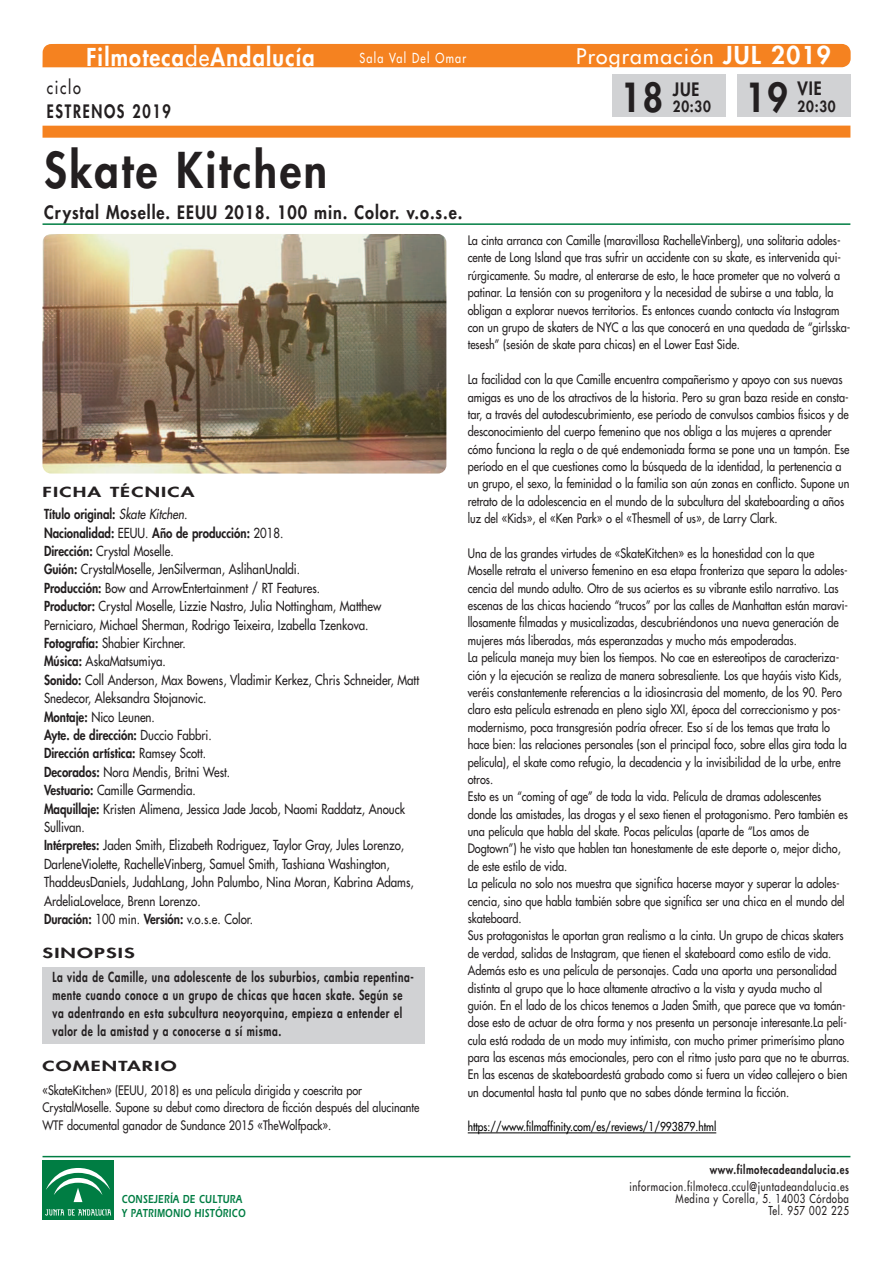
<style>
.page{position:relative;width:893px;height:1263px;background:#fff}
.page>*{position:absolute;margin:0;border:0;box-sizing:border-box;transform-origin:0 0}
.t1{font:800 48px "Futura LT";letter-spacing:.06em;color:#231f20;scale:.9 1}
.t2{font:800 39px "Futura LT";color:#231f20;scale:.9 1}
.t3{font:800 24px "Futura LT";letter-spacing:.06em;color:#fff;scale:.9 1}
.t4{font:21px "Futura LT";letter-spacing:.06em;color:#fff}
.t5{font:800 18px "Futura LT";letter-spacing:.06em;color:#231f20;scale:.9 1}
.t6{font:800 18px "Futura LT";letter-spacing:.115em;color:#231f20;scale:.8 1}
.t7{font:18px "Futura LT";letter-spacing:.115em;color:#231f20;scale:.8 1}
.t8{font:800 15px "Futura LT";letter-spacing:.06em;color:#231f20;scale:.9 1}
.t9{font:13.5px/18.5px "Futura LT";color:#231f20;scale:.85 1}
.t10{font:800 13.5px/18px "Futura LT";letter-spacing:.06em;color:#231f20;text-align:justify;scale:.75 1}
.t11{font:800 13.5px/24px "Futura LT";letter-spacing:.06em;color:#231f20;scale:1.5 1}
.t12{font:13.5px "Futura LT";letter-spacing:.115em;color:#fff;scale:.8 1}
.t13{font:12.75px/17.4px "Futura LT";color:#231f20;scale:.85 1}
.t14{font:12px/12px "Futura LT";letter-spacing:.06em;color:#231f20;text-align:right;scale:.8 1}
.t15{font:12px "Futura LT";color:#000;scale:.85 1}
.t16{font:12px/14.4px "Erie Black Plain";letter-spacing:.03em;color:#007d43;scale:.75 1}
.t17{font:800 12px "Futura LT";letter-spacing:.06em;color:#231f20;scale:.8 1}
.s1{font-weight:400}
.s2{font-weight:800;font-size:24px}
.s3{font-weight:800}
.s4{font-style:italic}
</style>
<div class="page">
<img style="left:42px;top:234px;width:404px;height:239px;border-radius:9px">
<div style="left:43px;top:44px;width:808px;height:23px;background:#f58220"></div>
<div style="left:43px;top:126px;width:807px;height:12px;background:#f58220"></div>
<div style="left:43px;top:967px;width:382px;height:76px;background:#d1d2d4"></div>
<hr style="left:43px;top:223px;width:807px;height:2px;background:#007d43">
<hr style="left:468px;top:1132px;width:248px;height:1px;background:#000">
<hr style="left:43px;top:1156px;width:807px;height:1px;background:#007d43">
<div style="left:43px;top:1160px;width:71px;height:60px;background:#007d43"></div>
<svg style="left:45px;top:1209px;width:66px;height:6px"></svg>
<svg style="left:46px;top:1168px;width:64px;height:35px"></svg>
<div style="left:612px;top:74px;width:114px;height:43px;background:#d1d2d4"></div>
<div style="left:737px;top:74px;width:113px;height:43px;background:#d1d2d4"></div>
<h3 class="t3" style="left:86px;top:42px;width:255px">Filmoteca<span class="s1">de</span>Andalucía</h3>
<h3 class="t4" style="left:576px;top:43px;width:256px">Programación <span class="s2">JUL 2019</span></h3>
<p class="t12" style="left:359px;top:49px;width:135px">Sala Val Del Omar</p>
<h3 class="t7" style="left:47px;top:76px;width:44px">ciclo</h3>
<h3 class="t6" style="left:47px;top:100px;width:156px">ESTRENOS 2019</h3>
<h1 class="t1" style="left:44px;top:138px;width:316px">Skate Kitchen</h1>
<h3 class="t5" style="left:44px;top:201px;width:466px">Crystal Moselle. EEUU 2018. 100 min. Color. v.o.s.e.</h3>
<h2 class="t2" style="left:620px;top:72px;width:49px">18</h2>
<h3 class="t5" style="left:673px;top:77px;width:31px">JUE</h3>
<p class="t8" style="left:673px;top:96px;width:44px">20:30</p>
<h2 class="t2" style="left:745px;top:71px;width:49px">19</h2>
<h3 class="t5" style="left:797px;top:77px;width:28px">VIE</h3>
<p class="t8" style="left:797px;top:96px;width:44px">20:30</p>
<p class="t11" style="left:43px;top:480px;width:103px">FICHA TÉCNICA</p>
<p class="t9" style="left:44px;top:505px;width:443px"><span class="s3">Título original:</span> <span class="s4">Skate Kitchen.<br></span><span class="s3">Nacionalidad:</span> EEUU. <span class="s3">Año de producción:</span> 2018.<br><span class="s3">Dirección:</span> Crystal Moselle.<br><span class="s3">Guión:</span> CrystalMoselle, JenSilverman, AslihanUnaldi.<br><span class="s3">Producción:</span> Bow and ArrowEntertainment / RT Features.<br><span class="s3">Productor:</span> Crystal Moselle, Lizzie Nastro, Julia Nottingham, Matthew Perniciaro, Michael Sherman, Rodrigo Teixeira, Izabella Tzenkova.<br><span class="s3">Fotografía:</span> Shabier Kirchner.<br><span class="s3">Música:</span> AskaMatsumiya.<br><span class="s3">Sonido:</span> Coll Anderson, Max Bowens, Vladimir Kerkez, Chris Schneider, Matt Snedecor, Aleksandra Stojanovic.<br><span class="s3">Montaje:</span> Nico Leunen.<br><span class="s3">Ayte. de dirección:</span> Duccio Fabbri.<br><span class="s3">Dirección artística:</span> Ramsey Scott.<br><span class="s3">Decorados:</span> Nora Mendis, Britni West.<br><span class="s3">Vestuario:</span> Camille Garmendia.<br><span class="s3">Maquillaje:</span> Kristen Alimena, Jessica Jade Jacob, Naomi Raddatz, Anouck Sullivan.<br><span class="s3">Intérpretes:</span> Jaden Smith, Elizabeth Rodriguez, Taylor Gray, Jules Lorenzo, DarleneViolette, RachelleVinberg, Samuel Smith, Tashiana Washington, ThaddeusDaniels, JudahLang, John Palumbo, Nina Moran, Kabrina Adams, ArdeliaLovelace, Brenn Lorenzo.<br><span class="s3">Duración:</span> 100 min. <span class="s3">Versión:</span> v.o.s.e. Color.</p>
<p class="t11" style="left:53px;top:941px;width:242px;text-indent:-10px">SINOPSIS<br>La vida de Camille, una adolescente de los suburbios, cambia repentina-</p>
<p class="t10" style="left:53px;top:986px;width:468px">mente cuando conoce a un grupo de chicas que hacen skate. Según se va adentrando en esta subcultura neoyorquina, empieza a entender el valor de la amistad y a conocerse a sí misma.</p>
<p class="t11" style="left:42px;top:1054px;width:91px">COMENTARIO</p>
<p class="t13" style="left:42px;top:1081px;width:445px">«SkateKitchen» (EEUU, 2018) es una película dirigida y coescrita por<br>CrystalMoselle. Supone su debut como directora de ficción después del alucinante<br>WTF documental ganador de Sundance 2015 «TheWolfpack».</p>
<p class="t16" style="left:122px;top:1191px;width:167px">CONSEJERÍA DE CULTURA<br>Y PATRIMONIO HISTÓRICO</p>
<p class="t13" style="left:468px;top:232px;width:452px">La cinta arranca con Camille (maravillosa RachelleVinberg), una solitaria adoles&shy;cente de Long Island que tras sufrir un accidente con su skate, es intervenida qui&shy;rúrgicamente. Su madre, al enterarse de esto, le hace prometer que no volverá a patinar. La tensión con su progenitora y la necesidad de subirse a una tabla, la obligan a explorar nuevos territorios. Es entonces cuando contacta vía Instagram con un grupo de skaters de NYC a las que conocerá en una quedada de “girlsska&shy;tesesh” (sesión de skate para chicas) en el Lower East Side.</p>
<p class="t13" style="left:468px;top:371px;width:451px">La facilidad con la que Camille encuentra compañerismo y apoyo con sus nuevas amigas es uno de los atractivos de la historia. Pero su gran baza reside en consta&shy;tar, a través del autodescubrimiento, ese período de convulsos cambios físicos y de desconocimiento del cuerpo femenino que nos obliga a las mujeres a aprender cómo funciona la regla o de qué endemoniada forma se pone una un tampón. Ese período en el que cuestiones como la búsqueda de la identidad, la pertenencia a un grupo, el sexo, la feminidad o la familia son aún zonas en conflicto. Supone un retrato de la adolescencia en el mundo de la subcultura del skateboarding a años luz del «Kids», el «Ken Park» o el «Thesmell of us», de Larry Clark.</p>
<p class="t13" style="left:468px;top:544px;width:451px">Una de las grandes virtudes de «SkateKitchen» es la honestidad con la que Moselle retrata el universo femenino en esa etapa fronteriza que separa la adoles&shy;cencia del mundo adulto. Otro de sus aciertos es su vibrante estilo narrativo. Las escenas de las chicas haciendo “trucos” por las calles de Manhattan están maravi&shy;llosamente filmadas y musicalizadas, descubriéndonos una nueva generación de mujeres más liberadas, más esperanzadas y mucho más empoderadas.<br>La película maneja muy bien los tiempos. No cae en estereotipos de caracteriza&shy;ción y la ejecución se realiza de manera sobresaliente. Los que hayáis visto Kids, veréis constantemente referencias a la idiosincrasia del momento, de los 90. Pero claro esta película estrenada en pleno siglo XXI, época del correccionismo y pos&shy;modernismo, poca transgresión podría ofrecer. Eso sí de los temas que trata lo hace bien: las relaciones personales (son el principal foco, sobre ellas gira toda la película), el skate como refugio, la decadencia y la invisibilidad de la urbe, entre otros.<br>Esto es un “coming of age” de toda la vida. Película de dramas adolescentes donde las amistades, las drogas y el sexo tienen el protagonismo. Pero también es una película que habla del skate. Pocas películas (aparte de “Los amos de Dogtown”) he visto que hablen tan honestamente de este deporte o, mejor dicho, de este estilo de vida.<br>La película no solo nos muestra que significa hacerse mayor y superar la adoles&shy;cencia, sino que habla también sobre que significa ser una chica en el mundo del skateboard.<br>Sus protagonistas le aportan gran realismo a la cinta. Un grupo de chicas skaters de verdad, salidas de Instagram, que tienen el skateboard como estilo de vida.<br>Además esto es una película de personajes. Cada una aporta una personalidad distinta al grupo que lo hace altamente atractivo a la vista y ayuda mucho al guión. En el lado de los chicos tenemos a Jaden Smith, que parece que va tomán&shy;dose esto de actuar de otra forma y nos presenta un personaje interesante.La pelí&shy;cula está rodada de un modo muy intimista, con mucho primer primerísimo plano para las escenas más emocionales, pero con el ritmo justo para que no te aburras.<br>En las escenas de skateboardestá grabado como si fuera un vídeo callejero o bien un documental hasta tal punto que no sabes dónde termina la ficción.</p>
<p class="t15" style="left:468px;top:1119px;width:294px">https://www.filmaffinity.com/es/reviews/1/993879.html</p>
<p class="t17" style="left:710px;top:1162px;width:176px">www.filmotecadeandalucia.es</p>
<p class="t14" style="left:629px;top:1180px;width:276px">informacion.filmoteca.ccul@juntadeandalucia.es<br>Medina y Corella, 5. 14003 Córdoba<br>Tel. 957 002 225</p>
</div>
